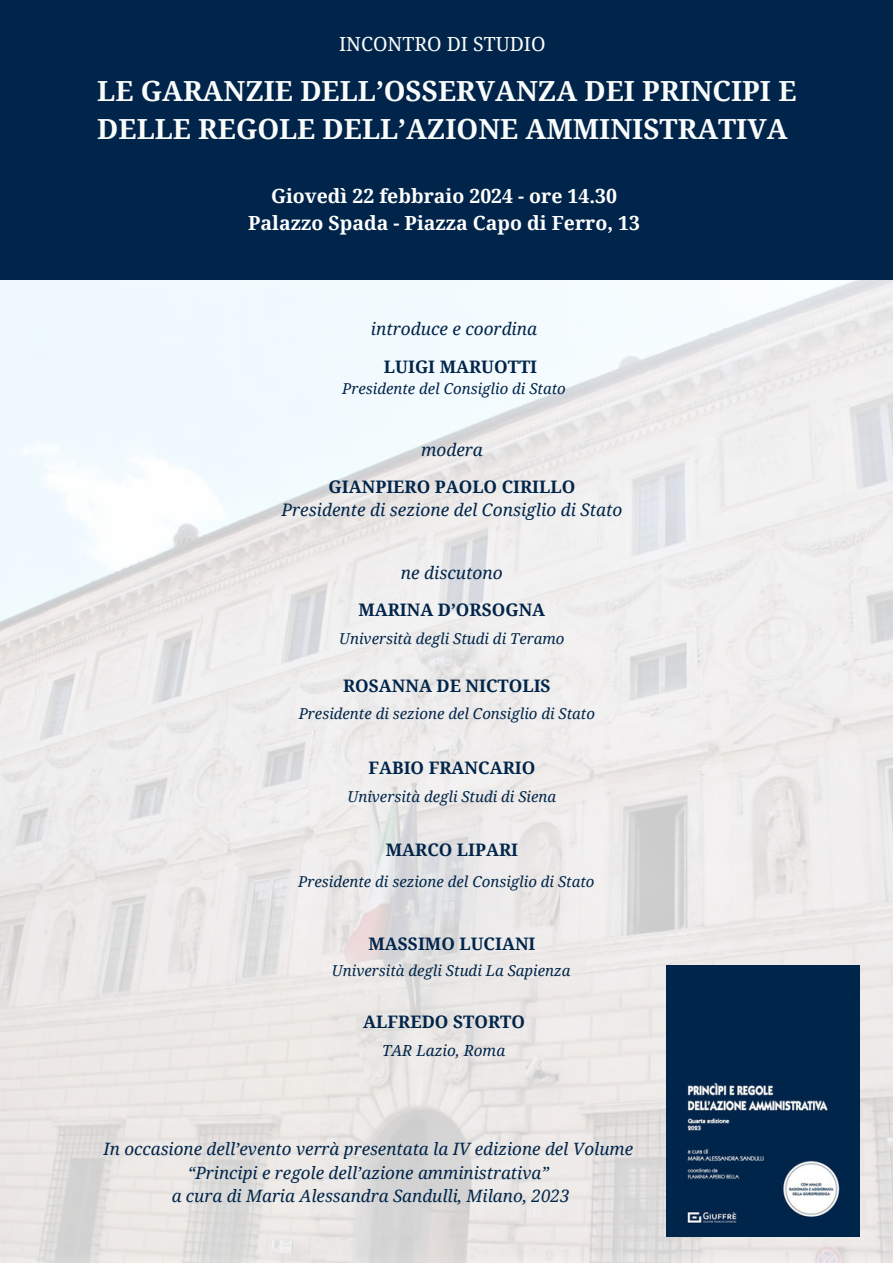
<style>
.page{position:relative;width:893px;height:1263px;background:#fff}
.page>*{position:absolute;margin:0;border:0;box-sizing:border-box;transform-origin:0 0}
.t1{font:700 27.75px/38.2px "Noto Serif";color:#fafcfc}
.t2{font:700 19.5px/27px "Noto Serif";color:#fff;text-align:center}
.t3{font:19.5px "Noto Serif";color:#fafcfc}
.t4{font:700 17.25px "Noto Serif";color:#01254a}
.t5{font:italic 17.25px "Noto Serif";color:#01254a}
.t6{font:italic 17.02px/23.6px "Noto Serif";color:#01254a;text-align:center}
.t7{font:italic 15.3px "Noto Serif";color:#01254a}
.t8{font:italic 15px "Noto Serif";color:#01254a}
</style>
<div class="page">
<img style="left:0;top:279px;width:893px;height:984px">
<img style="left:666px;top:965px;width:193px;height:272px">
<div style="left:0;top:0;width:893px;height:279px;background:#01254a"></div>
<p class="t3" style="left:339px;top:30px;width:208px">INCONTRO DI STUDIO</p>
<p class="t1" style="left:97px;top:71px;width:700px">LE GARANZIE DELL’OSSERVANZA DEI PRINCIPI E<br>DELLE REGOLE DELL’AZIONE AMMINISTRATIVA</p>
<p class="t2" style="left:248px;top:182px;width:393px">Giovedì 22 febbraio 2024 - ore 14.30<br>Palazzo Spada - Piazza Capo di Ferro, 13</p>
<p class="t5" style="left:371px;top:316px;width:168px">introduce e coordina</p>
<p class="t4" style="left:384px;top:355px;width:155px">LUIGI MARUOTTI</p>
<p class="t8" style="left:342px;top:378px;width:225px">Presidente del Consiglio di Stato</p>
<p class="t5" style="left:421px;top:437px;width:63px">modera</p>
<p class="t4" style="left:328px;top:474px;width:248px">GIANPIERO PAOLO CIRILLO</p>
<p class="t5" style="left:281px;top:497px;width:342px">Presidente di sezione del Consiglio di Stato</p>
<p class="t5" style="left:401px;top:561px;width:103px">ne discutono</p>
<p class="t4" style="left:358px;top:598px;width:188px">MARINA D’ORSOGNA</p>
<p class="t8" style="left:339px;top:628px;width:227px">Università degli Studi di Teramo</p>
<p class="t4" style="left:343px;top:673px;width:209px">ROSANNA DE NICTOLIS</p>
<p class="t8" style="left:299px;top:703px;width:298px">Presidente di sezione del Consiglio di Stato</p>
<p class="t4" style="left:368px;top:755px;width:168px">FABIO FRANCARIO</p>
<p class="t8" style="left:347px;top:786px;width:210px">Università degli Studi di Siena</p>
<p class="t4" style="left:386px;top:838px;width:134px">MARCO LIPARI</p>
<p class="t8" style="left:298px;top:871px;width:298px">Presidente di sezione del Consiglio di Stato</p>
<p class="t4" style="left:368px;top:931px;width:169px">MASSIMO LUCIANI</p>
<p class="t8" style="left:332px;top:959px;width:240px">Università degli Studi La Sapienza</p>
<p class="t4" style="left:363px;top:1010px;width:163px">ALFREDO STORTO</p>
<p class="t7" style="left:382px;top:1040px;width:125px">TAR Lazio, Roma</p>
<p class="t6" style="left:104px;top:1136px;width:531px">In occasione dell’evento verrà presentata la IV edizione del Volume “Principi e regole dell’azione amministrativa”</p>
<p class="t6" style="left:172px;top:1184px;width:399px">a cura di Maria Alessandra Sandulli, Milano, 2023</p>
</div>
